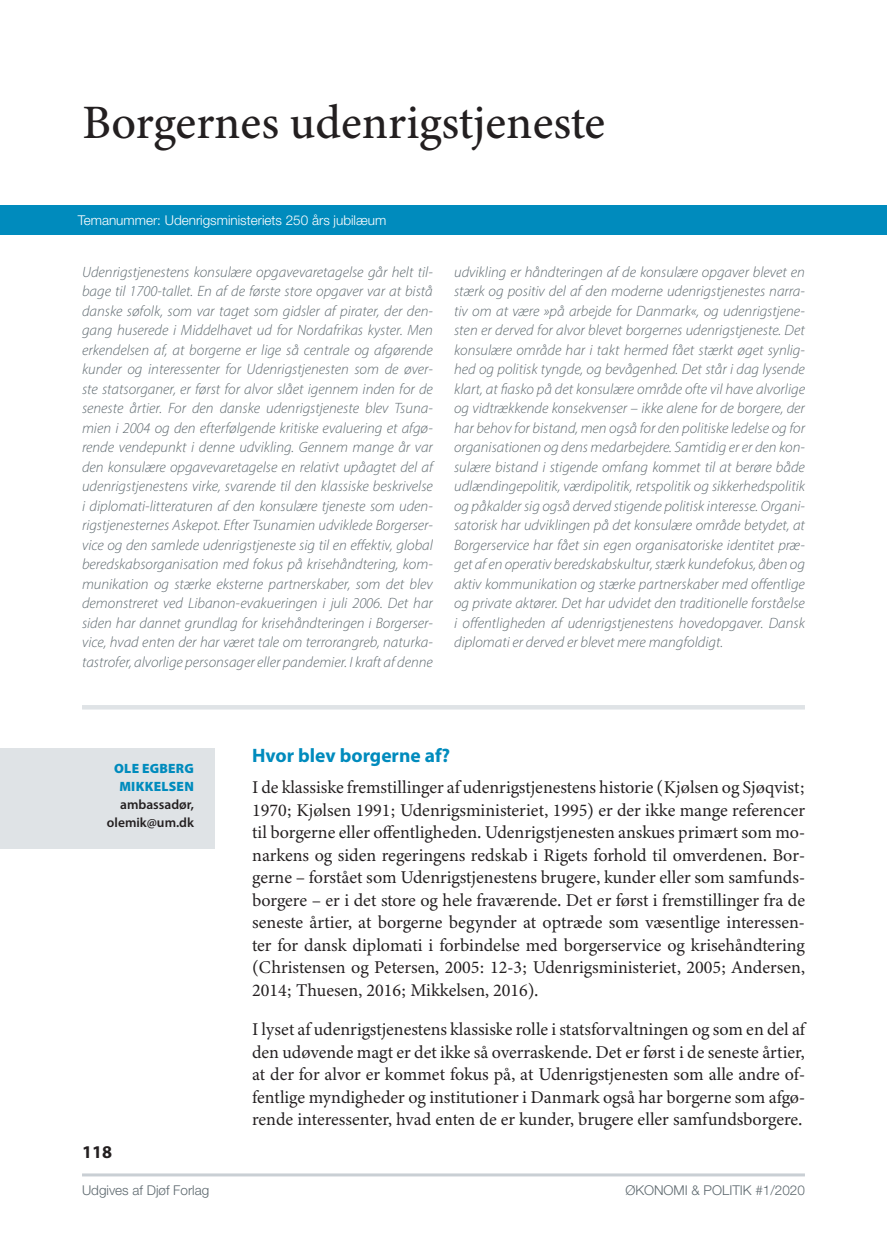
<style>
.page{position:relative;width:887px;height:1257px;background:#fff}
.page>*{position:absolute;margin:0;border:0;box-sizing:border-box;transform-origin:0 0}
.t1{font:500 48px "Minion 3";color:#231f20}
.t2{font:700 19.5px "Myriad Pro";color:#008bbd}
.t3{font:18px/22.5px "Minion 3";color:#231f20;text-align:justify}
.t4{font:700 18px "Myriad Pro";color:#231f20}
.t5{font:italic 300 15px/19.5px "Myriad Pro";color:#5e696f;text-align:justify}
.t6{font:300 13.5px "Helvetica Neue LT Std";color:#fff}
.t7{font:300 13.5px "Helvetica Neue LT Std";color:#5e696f}
.t8{font:600 13.5px/18px "Myriad Pro";color:#231f20;text-align:right}
.t9{font:900 13.5px/18px "Myriad Pro";letter-spacing:.02em;color:#008bbd;text-align:center}
</style>
<div class="page">
<div style="left:0;top:747px;width:215px;height:101px;background:#dfe3e6"></div>
<div style="left:0;top:205px;width:887px;height:30px;background:#008bbd"></div>
<hr style="left:82px;top:1173px;width:723px;height:3px;background:#c9cfd4">
<hr style="left:82px;top:705px;width:723px;height:4px;background:#dfe3e6">
<h1 class="t1" style="left:82px;top:89px;width:525px">Borgernes udenrigstjeneste</h1>
<p class="t6" style="left:78px;top:212px;width:310px">Temanummer: Udenrigsministeriets 250 års jubilæum</p>
<p class="t5" style="left:82px;top:262px;width:352px">Udenrigstjenestens konsulære opgavevaretagelse går helt til&shy;bage til 1700-tallet. En af de første store opgaver var at bistå danske søfolk, som var taget som gidsler af pirater, der den&shy;gang huserede i Middelhavet ud for Nordafrikas kyster. Men erkendelsen af, at borgerne er lige så centrale og afgørende kunder og interessenter for Udenrigstjenesten som de øver&shy;ste statsorganer, er først for alvor slået igennem inden for de seneste årtier. For den danske udenrigstjeneste blev Tsuna&shy;mien i 2004 og den efterfølgende kritiske evaluering et afgø&shy;rende vendepunkt i denne udvikling. Gennem mange år var den konsulære opgavevaretagelse en relativt upåagtet del af udenrigstjenestens virke, svarende til den klassiske beskrivelse i diplomati-litteraturen af den konsulære tjeneste som uden&shy;rigstjenesternes Askepot. Efter Tsunamien udviklede Borgerser&shy;vice og den samlede udenrigstjeneste sig til en effektiv, global beredskabsorganisation med fokus på krisehåndtering, kom&shy;munikation og stærke eksterne partnerskaber, som det blev demonstreret ved Libanon-evakueringen i juli 2006. Det har siden har dannet grundlag for krisehåndteringen i Borgerser&shy;vice, hvad enten der har været tale om terrorangreb, naturka&shy;tastrofer, alvorlige personsager eller pandemier. I kraft af denne</p>
<p class="t5" style="left:454px;top:262px;width:352px">udvikling er håndteringen af de konsulære opgaver blevet en stærk og positiv del af den moderne udenrigstjenestes narra&shy;tiv om at være »på arbejde for Danmark«, og udenrigstjene&shy;sten er derved for alvor blevet borgernes udenrigstjeneste. Det konsulære område har i takt hermed fået stærkt øget synlig&shy;hed og politisk tyngde, og bevågenhed. Det står i dag lysende klart, at fiasko på det konsulære område ofte vil have alvorlige og vidtrækkende konsekvenser – ikke alene for de borgere, der har behov for bistand, men også for den politiske ledelse og for organisationen og dens medarbejdere. Samtidig er er den kon&shy;sulære bistand i stigende omfang kommet til at berøre både udlændingepolitik, værdipolitik, retspolitik og sikkerhedspolitik og påkalder sig også derved stigende politisk interesse. Organi&shy;satorisk har udviklingen på det konsulære område betydet, at Borgerservice har fået sin egen organisatoriske identitet præ&shy;get af en operativ beredskabskultur, stærk kundefokus, åben og aktiv kommunikation og stærke partnerskaber med offentlige og private aktører. Det har udvidet den traditionelle forståelse i offentligheden af udenrigstjenestens hovedopgaver. Dansk diplomati er derved er blevet mere mangfoldigt.</p>
<p class="t9" style="left:114px;top:759px;width:81px">OLE EGBERG<br>MIKKELSEN</p>
<p class="t8" style="left:107px;top:795px;width:89px">ambassadør, olemik@um.dk</p>
<h2 class="t2" style="left:252px;top:743px;width:200px">Hvor blev borgerne af?</h2>
<p class="t3" style="left:252px;top:776px;width:554px">I de klassiske fremstillinger af udenrigstjenestens historie (Kjølsen og Sjøqvist; 1970; Kjølsen 1991; Udenrigsministeriet, 1995) er der ikke mange referencer til borgerne eller offentligheden. Udenrigstjenesten anskues primært som mo&shy;narkens og siden regeringens redskab i Rigets forhold til omverdenen. Bor&shy;gerne – forstået som Udenrigstjenestens brugere, kunder eller som samfunds&shy;borgere – er i det store og hele fraværende. Det er først i fremstillinger fra de seneste årtier, at borgerne begynder at optræde som væsentlige interessen&shy;ter for dansk diplomati i forbindelse med borgerservice og krisehåndtering (Christensen og Petersen, 2005: 12-3; Udenrigsministeriet, 2005; Andersen, 2014; Thuesen, 2016; Mikkelsen, 2016).</p>
<p class="t3" style="left:252px;top:1018px;width:554px">I lyset af udenrigstjenestens klassiske rolle i statsforvaltningen og som en del af den udøvende magt er det ikke så overraskende. Det er først i de seneste årtier, at der for alvor er kommet fokus på, at Udenrigstjenesten som alle andre of&shy;fentlige myndigheder og institutioner i Danmark også har borgerne som afgø&shy;rende interessenter, hvad enten de er kunder, brugere eller samfundsborgere.</p>
<p class="t4" style="left:82px;top:1140px;width:31px">118</p>
<p class="t7" style="left:82px;top:1182px;width:129px">Udgives af Djøf Forlag</p>
<p class="t7" style="left:625px;top:1182px;width:181px">ØKONOMI &amp; POLITIK #1/2020</p>
</div>
